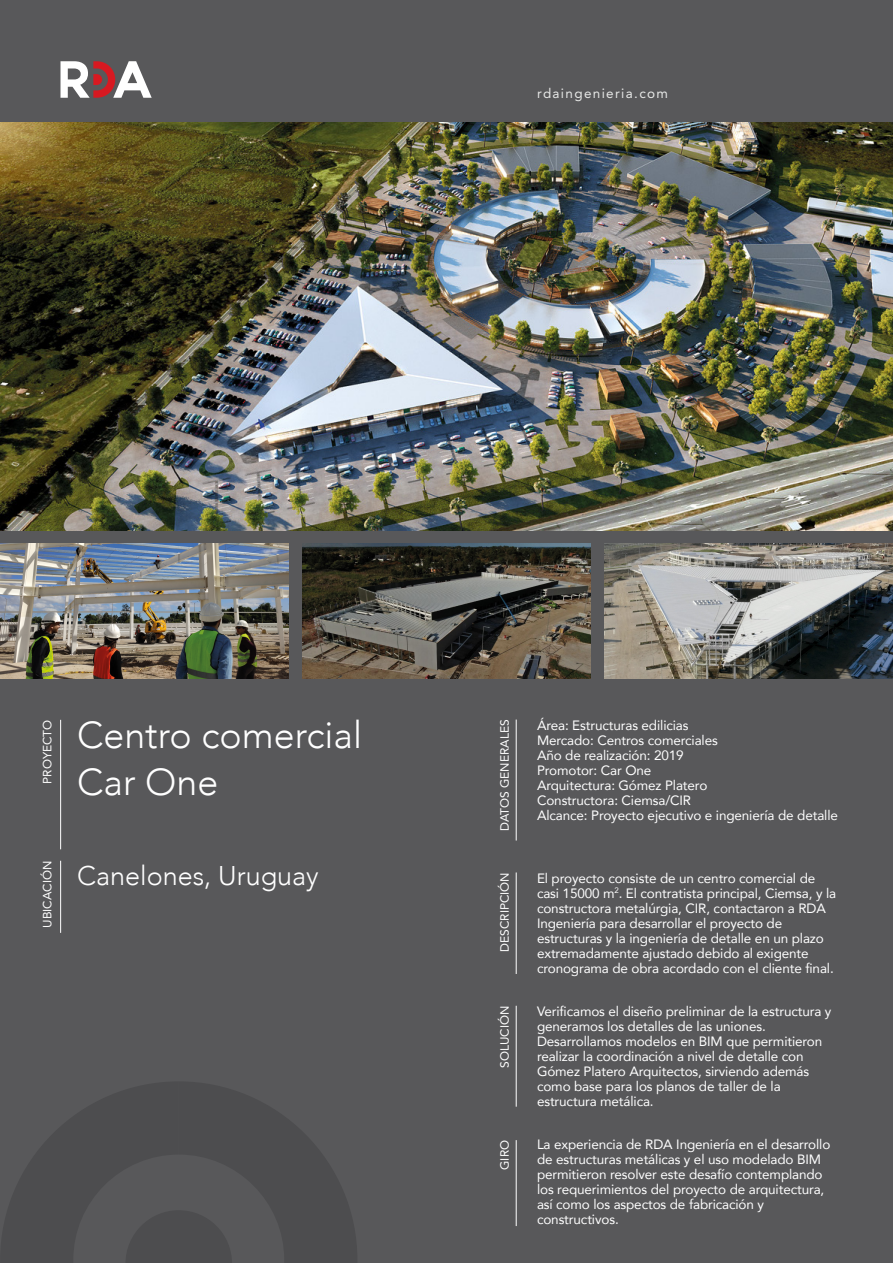
<style>
.page{position:relative;width:893px;height:1263px;background:#58585a}
.page>*{position:absolute;margin:0;border:0;box-sizing:border-box;transform-origin:0 0}
.t1{font:300 37.5px/46.5px "Avenir";color:#fff}
.t2{font:300 27px "Avenir";color:#fff}
.t3{font:13.5px/15px "Avenir";letter-spacing:-.01em;color:#fff}
.t4{font:13.5px "Avenir LT Std";letter-spacing:.1em;color:#e7e8e7}
.t5{font:12px "Avenir";color:#fff}
</style>
<div class="page">
<hr style="left:516px;top:872px;width:1px;height:102px;background:#fff">
<hr style="left:516px;top:1006px;width:1px;height:101px;background:#fff">
<hr style="left:516px;top:1140px;width:1px;height:86px;background:#fff">
<hr style="left:516px;top:719px;width:1px;height:121px;background:#fff">
<hr style="left:60px;top:720px;width:1px;height:129px;background:#fff">
<hr style="left:60px;top:861px;width:1px;height:72px;background:#fff">
<img style="left:0;top:543px;width:288px;height:135px">
<img style="left:605px;top:543px;width:288px;height:135px">
<img style="left:302px;top:543px;width:289px;height:135px">
<img style="left:0;top:122px;width:893px;height:409px">
<svg style="left:60px;top:61px;width:92px;height:37px"></svg>
<svg style="left:1px;top:1082px;width:356px;height:181px"></svg>
<p class="t4" style="left:537px;top:85px;width:132px">rdaingenieria.com</p>
<p class="t5" style="left:38px;top:784px;width:66px;rotate:-90deg">PROYECTO</p>
<p class="t5" style="left:38px;top:928px;width:68px;rotate:-90deg">UBICACIÓN</p>
<h1 class="t1" style="left:77px;top:712px;width:286px">Centro comercial<br>Car One</h1>
<h2 class="t2" style="left:77px;top:860px;width:243px">Canelones, Uruguay</h2>
<p class="t5" style="left:495px;top:831px;width:113px;rotate:-90deg">DATOS GENERALES</p>
<p class="t5" style="left:495px;top:952px;width:81px;rotate:-90deg">DESCRIPCIÓN</p>
<p class="t5" style="left:495px;top:1068px;width:64px;rotate:-90deg">SOLUCIÓN</p>
<p class="t5" style="left:495px;top:1170px;width:31px;rotate:-90deg">GIRO</p>
<p class="t3" style="left:537px;top:717px;width:302px">Área: Estructuras edilicias<br>Mercado: Centros comerciales<br>Año de realización: 2019<br>Promotor: Car One<br>Arquitectura: Gómez Platero<br>Constructora: Ciemsa/CIR<br>Alcance: Proyecto ejecutivo e ingeniería de detalle</p>
<p class="t3" style="left:537px;top:870px;width:301px">El proyecto consiste de un centro comercial de casi 15000 m<sup>2</sup>. El contratista principal, Ciemsa, y la constructora metalúrgia, CIR, contactaron a RDA Ingeniería para desarrollar el proyecto de estructuras y la ingeniería de detalle en un plazo extremadamente ajustado debido al exigente cronograma de obra acordado con el cliente final.</p>
<p class="t3" style="left:537px;top:1004px;width:296px">Verificamos el diseño preliminar de la estructura y generamos los detalles de las uniones.<br>Desarrollamos modelos en BIM que permitieron realizar la coordinación a nivel de detalle con Gómez Platero Arquitectos, sirviendo además como base para los planos de taller de la estructura metálica.</p>
<p class="t3" style="left:537px;top:1137px;width:295px">La experiencia de RDA Ingeniería en el desarrollo de estructuras metálicas y el uso modelado BIM permitieron resolver este desafío contemplando los requerimientos del proyecto de arquitectura, así como los aspectos de fabricación y constructivos.</p>
</div>
